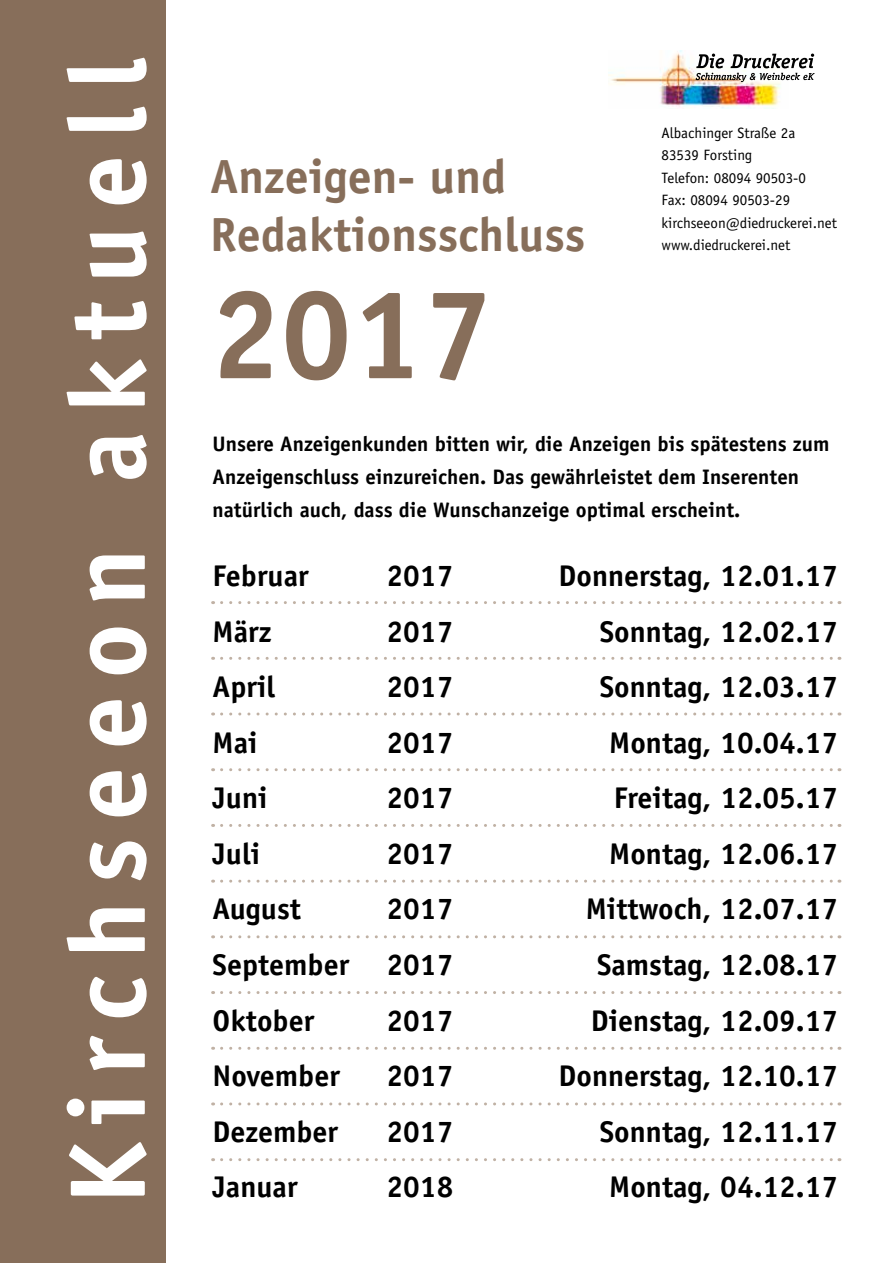
<style>
.page{position:relative;width:893px;height:1263px;background:#fff}
.page>*{position:absolute;margin:0;border:0;box-sizing:border-box;transform-origin:0 0}
.t1{font:700 127.5px "Officina Sans";color:#876e5a}
.t2{font:700 108px "Officina Sans";letter-spacing:.155em;color:#fff}
.t3{font:700 48px/57.6px "Officina Sans";color:#876e5a}
.t4{font:700 30px "Officina Sans";color:#000}
.t5{font:700 21px/33px "Officina Sans";color:#000}
.t6{font:15px/22.5px "Officina Sans";color:#000}
</style>
<div class="page">
<div style="left:0;top:0;width:166px;height:1263px;background:#876e5a"></div>
<svg style="left:222px;top:601px;width:618px;height:3px"></svg>
<svg style="left:222px;top:657px;width:618px;height:3px"></svg>
<svg style="left:222px;top:712px;width:618px;height:3px"></svg>
<svg style="left:222px;top:768px;width:618px;height:3px"></svg>
<svg style="left:222px;top:824px;width:618px;height:3px"></svg>
<svg style="left:222px;top:880px;width:618px;height:3px"></svg>
<svg style="left:222px;top:935px;width:618px;height:3px"></svg>
<svg style="left:222px;top:991px;width:618px;height:3px"></svg>
<svg style="left:222px;top:1047px;width:618px;height:3px"></svg>
<svg style="left:222px;top:1102px;width:618px;height:3px"></svg>
<svg style="left:222px;top:1158px;width:618px;height:3px"></svg>
<img style="left:608px;top:50px;width:172px;height:58px">
<svg style="left:696px;top:54px;width:118px;height:28px"></svg>
<h2 class="t2" style="left:41px;top:1205px;width:1149px;rotate:-90deg">Kirchseeon aktuell</h2>
<h3 class="t3" style="left:210px;top:147px;width:377px">Anzeigen- und<br>Redaktionsschluss</h3>
<h1 class="t1" style="left:210px;top:255px;width:285px">2017</h1>
<p class="t6" style="left:662px;top:122px;width:177px">Albachinger Straße 2a<br>83539 Forsting<br>Telefon: 08094 90503-0<br>Fax: 08094 90503-29 kirchseeon@diedruckerei.net www.diedruckerei.net</p>
<p class="t5" style="left:213px;top:427px;width:618px">Unsere Anzeigenkunden bitten wir, die Anzeigen bis spätestens zum<br>Anzeigenschluss einzureichen. Das gewährleistet dem Inserenten natürlich auch, dass die Wunschanzeige optimal erscheint.</p>
<p class="t4" style="left:213px;top:557px;width:98px">Februar</p>
<p class="t4" style="left:387px;top:557px;width:68px">2017</p>
<p class="t4" style="left:559px;top:557px;width:281px">Donnerstag, 12.01.17</p>
<p class="t4" style="left:213px;top:613px;width:60px">März</p>
<p class="t4" style="left:387px;top:613px;width:68px">2017</p>
<p class="t4" style="left:600px;top:613px;width:240px">Sonntag, 12.02.17</p>
<p class="t4" style="left:213px;top:668px;width:64px">April</p>
<p class="t4" style="left:387px;top:668px;width:68px">2017</p>
<p class="t4" style="left:600px;top:668px;width:240px">Sonntag, 12.03.17</p>
<p class="t4" style="left:213px;top:724px;width:46px">Mai</p>
<p class="t4" style="left:387px;top:724px;width:68px">2017</p>
<p class="t4" style="left:609px;top:724px;width:230px">Montag, 10.04.17</p>
<p class="t4" style="left:213px;top:779px;width:56px">Juni</p>
<p class="t4" style="left:387px;top:779px;width:68px">2017</p>
<p class="t4" style="left:614px;top:779px;width:226px">Freitag, 12.05.17</p>
<p class="t4" style="left:213px;top:835px;width:49px">Juli</p>
<p class="t4" style="left:387px;top:835px;width:68px">2017</p>
<p class="t4" style="left:609px;top:835px;width:230px">Montag, 12.06.17</p>
<p class="t4" style="left:213px;top:890px;width:90px">August</p>
<p class="t4" style="left:387px;top:890px;width:68px">2017</p>
<p class="t4" style="left:586px;top:890px;width:254px">Mittwoch, 12.07.17</p>
<p class="t4" style="left:213px;top:946px;width:242px">September 2017</p>
<p class="t4" style="left:597px;top:946px;width:243px">Samstag, 12.08.17</p>
<p class="t4" style="left:213px;top:1001px;width:103px">Oktober</p>
<p class="t4" style="left:387px;top:1001px;width:68px">2017</p>
<p class="t4" style="left:591px;top:1001px;width:249px">Dienstag, 12.09.17</p>
<p class="t4" style="left:213px;top:1057px;width:129px">November</p>
<p class="t4" style="left:387px;top:1057px;width:68px">2017</p>
<p class="t4" style="left:559px;top:1057px;width:281px">Donnerstag, 12.10.17</p>
<p class="t4" style="left:213px;top:1112px;width:127px">Dezember</p>
<p class="t4" style="left:387px;top:1112px;width:68px">2017</p>
<p class="t4" style="left:600px;top:1112px;width:240px">Sonntag, 12.11.17</p>
<p class="t4" style="left:213px;top:1168px;width:86px">Januar</p>
<p class="t4" style="left:387px;top:1168px;width:68px">2018</p>
<p class="t4" style="left:609px;top:1168px;width:230px">Montag, 04.12.17</p>
</div>
